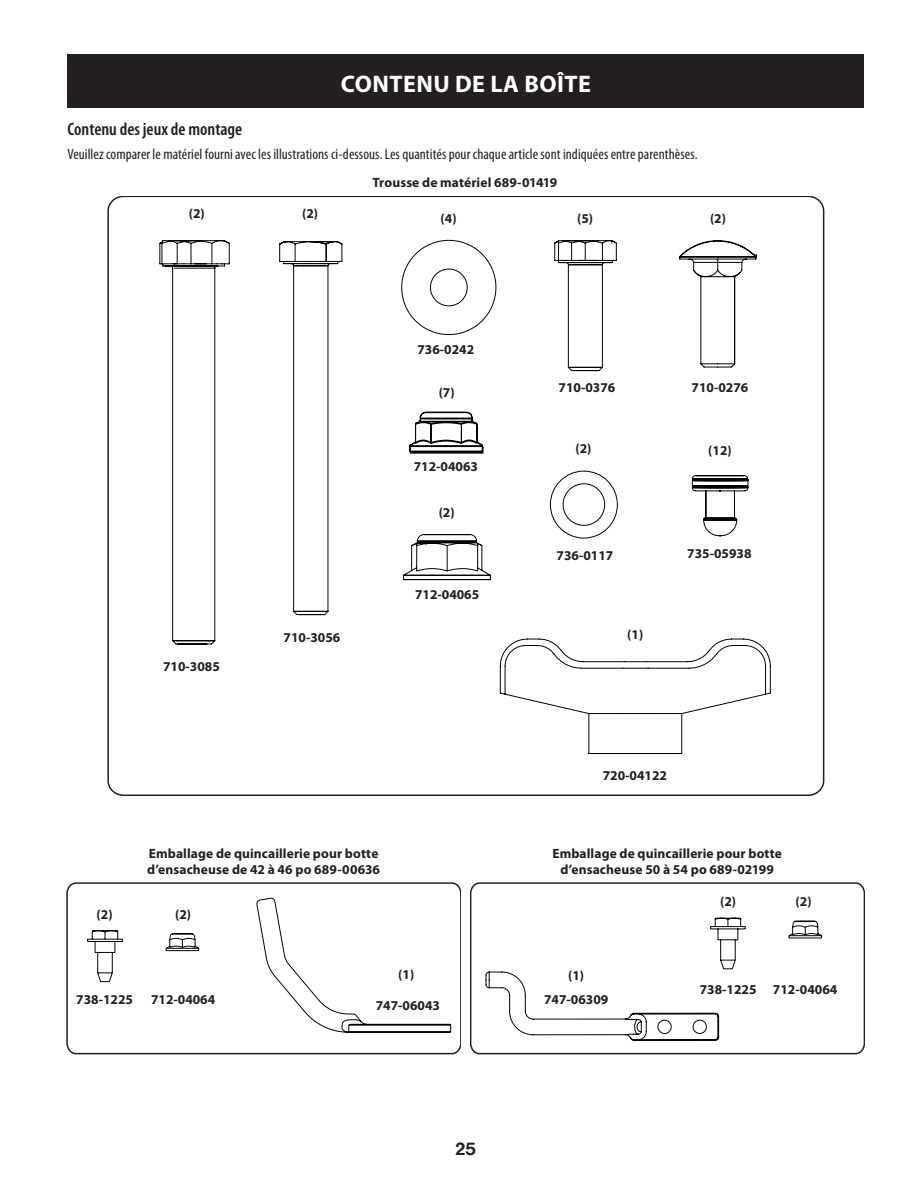
<style>
.page{position:relative;width:918px;height:1188px;background:#fff}
.page>*{position:absolute;margin:0;border:0;box-sizing:border-box;transform-origin:0 0}
.t1{font:700 24px "Myriad Pro";letter-spacing:.02em;color:#fff}
.Sub-Heading{font:600 condensed 18px "Myriad Pro";color:#231f20}
.t2{font:18px "N Haas Grotesk DS Pro 65 Md";color:#231f20}
.Body{font:condensed 15px "Myriad Pro";letter-spacing:.005em;color:#231f20}
.Figure_Number___Call{font:700 13.5px/16.2px "Myriad Pro";letter-spacing:.005em;color:#231f20}
</style>
<div class="page">
<div style="left:68px;top:54px;width:796px;height:54px;background:#231f20"></div>
<svg style="left:159px;top:239px;width:612px;height:515px"></svg>
<svg style="left:67px;top:883px;width:394px;height:171px"></svg>
<svg style="left:87px;top:897px;width:364px;height:137px"></svg>
<svg style="left:470px;top:883px;width:394px;height:171px"></svg>
<h1 class="t1" style="left:341px;top:68px;width:252px">CONTENU DE LA BOÎTE</h1>
<p class="Sub-Heading" style="left:67px;top:118px;width:176px">Contenu des jeux de montage</p>
<p class="Body" style="left:67px;top:146px;width:632px">Veuillez comparer le matériel fourni avec les illustrations ci-dessous. Les quantités pour chaque article sont indiquées entre parenthèses.</p>
<p class="Figure_Number___Call" style="left:373px;top:174px;width:186px">Trousse de matériel 689-01419</p>
<p class="Figure_Number___Call" style="left:189px;top:205px;width:17px">(2)</p>
<p class="Figure_Number___Call" style="left:710px;top:210px;width:17px">(2)</p>
<p class="Figure_Number___Call" style="left:302px;top:205px;width:17px">(2)</p>
<p class="Figure_Number___Call" style="left:441px;top:210px;width:17px">(4)</p>
<p class="Figure_Number___Call" style="left:577px;top:210px;width:17px">(5)</p>
<p class="Figure_Number___Call" style="left:417px;top:341px;width:58px">736-0242</p>
<p class="Figure_Number___Call" style="left:439px;top:384px;width:17px">(7)</p>
<p class="Figure_Number___Call" style="left:414px;top:458px;width:66px">712-04063</p>
<p class="Figure_Number___Call" style="left:439px;top:504px;width:17px">(2)</p>
<p class="Figure_Number___Call" style="left:163px;top:658px;width:58px">710-3085</p>
<p class="Figure_Number___Call" style="left:284px;top:629px;width:58px">710-3056</p>
<p class="Figure_Number___Call" style="left:415px;top:586px;width:66px">712-04065</p>
<p class="Figure_Number___Call" style="left:147px;top:845px;width:235px">Emballage de quincaillerie pour botte d’ensacheuse de 42 à 46 po 689-00636</p>
<p class="Figure_Number___Call" style="left:97px;top:906px;width:17px">(2)</p>
<p class="Figure_Number___Call" style="left:175px;top:906px;width:17px">(2)</p>
<p class="Figure_Number___Call" style="left:76px;top:991px;width:58px">738-1225</p>
<p class="Figure_Number___Call" style="left:151px;top:991px;width:66px">712-04064</p>
<p class="Figure_Number___Call" style="left:398px;top:966px;width:17px">(1)</p>
<p class="Figure_Number___Call" style="left:376px;top:997px;width:66px">747-06043</p>
<h2 class="t2" style="left:456px;top:1138px;width:22px">25</h2>
<p class="Figure_Number___Call" style="left:559px;top:378px;width:58px">710-0376</p>
<p class="Figure_Number___Call" style="left:692px;top:379px;width:58px">710-0276</p>
<p class="Figure_Number___Call" style="left:576px;top:440px;width:17px">(2)</p>
<p class="Figure_Number___Call" style="left:708px;top:442px;width:25px">(12)</p>
<p class="Figure_Number___Call" style="left:557px;top:546px;width:58px">736-0117</p>
<p class="Figure_Number___Call" style="left:687px;top:545px;width:66px">735-05938</p>
<p class="Figure_Number___Call" style="left:627px;top:626px;width:17px">(1)</p>
<p class="Figure_Number___Call" style="left:603px;top:767px;width:66px">720-04122</p>
<p class="Figure_Number___Call" style="left:552px;top:845px;width:231px;text-align:center">Emballage de quincaillerie pour botte d’ensacheuse 50 à 54 po 689-02199</p>
<p class="Figure_Number___Call" style="left:720px;top:893px;width:18px">(2)</p>
<p class="Figure_Number___Call" style="left:796px;top:893px;width:18px">(2)</p>
<p class="Figure_Number___Call" style="left:568px;top:967px;width:18px">(1)</p>
<p class="Figure_Number___Call" style="left:544px;top:990px;width:66px">747-06309</p>
<p class="Figure_Number___Call" style="left:700px;top:981px;width:139px">738-1225 712-04064</p>
</div>
